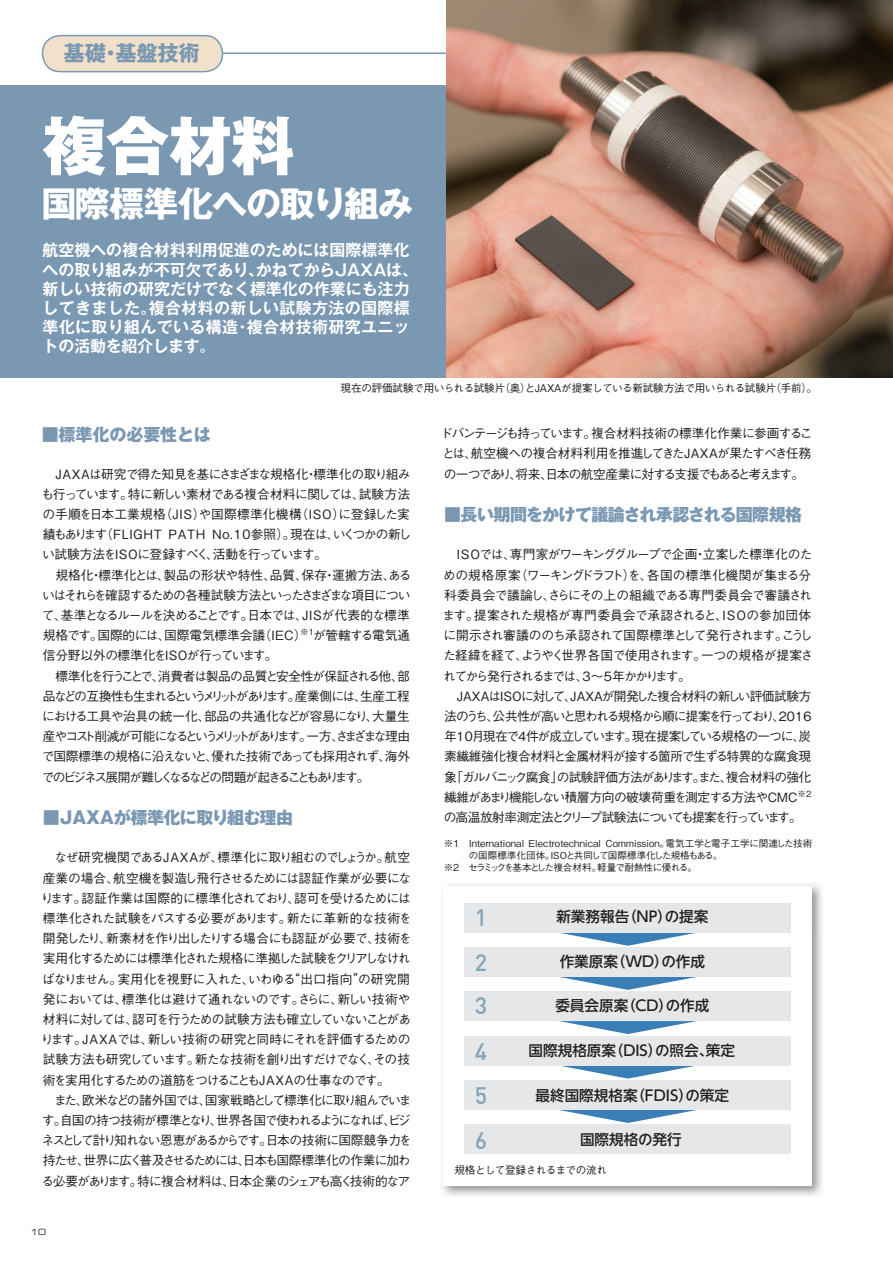
<style>
.page{position:relative;width:893px;height:1263px;background:#fff}
.page>*{position:absolute;margin:0;border:0;box-sizing:border-box;transform-origin:0 0}
.t1{font:800 63.75px "Gothic MB101 Pro";color:#fff}
.t2{font:700 35.1px "Gothic MB101 Pro";letter-spacing:-.04em;color:#fff}
.t3{font:500 23.4px "DIN";color:#86a4b7}
.t4{font:700 21.3px "Gothic MB101 Pro";letter-spacing:-.005em;color:#7a98b2}
.t5{font:800 16.95px "Gothic MB101 Pro";letter-spacing:-.03em;color:#7a98b2}
.t6{font:800 16.95px "Gothic MB101 Pro";letter-spacing:-.005em;color:#7a98b2}
.t7{font:700 15.9px/19.2px "Gothic MB101 Pro De";color:#fff}
.t8{font:500 14.55px "UD Shin Go NT Pro";color:#231f20}
.t9{font:500 12.75px/20.2px "Gothic BBB Pro";letter-spacing:-.075em;color:#231f20;text-align:justify}
.t10{font:500 12.75px/20.2px "Gothic BBB Pro";letter-spacing:-.05em;color:#231f20}
.t11{font:500 10.65px "Gothic BBB Pro";letter-spacing:-.035em;color:#231f20}
.t12{font:500 9.6px "Gothic BBB Pro";color:#231f20}
.t13{font:500 9.6px "Gothic BBB Pro";letter-spacing:-.075em;color:#231f20}
.t14{font:expanded 8.55px "Square 721 BT";color:#231f20}
</style>
<div class="page">
<div style="left:0;top:85px;width:893px;height:292px;background:#7a98b2"></div>
<hr style="left:209px;top:53px;width:641px;height:1px;background:#7a98b2">
<img style="left:446px;top:0;width:447px;height:377px">
<img style="left:442px;top:884px;width:380px;height:50px">
<img style="left:776px;top:934px;width:46px;height:262px">
<div style="left:443px;top:886px;width:369px;height:300px;background:#fff"></div>
<div style="left:43px;top:36px;width:179px;height:36px;background:#f2e1ca;border-radius:18px"></div>
<div style="left:42px;top:35px;width:181px;height:37px;border:1px solid #7a98b2;border-radius:18px"></div>
<svg style="left:561px;top:933px;width:134px;height:13px"></svg>
<svg style="left:560px;top:977px;width:136px;height:13px"></svg>
<svg style="left:559px;top:1021px;width:137px;height:13px"></svg>
<svg style="left:559px;top:1065px;width:138px;height:13px"></svg>
<svg style="left:559px;top:1110px;width:137px;height:13px"></svg>
<div style="left:465px;top:903px;width:326px;height:29px;background:#e6e7e9"></div>
<div style="left:465px;top:947px;width:326px;height:30px;background:#e6e7e9"></div>
<div style="left:465px;top:991px;width:326px;height:30px;background:#e6e7e9"></div>
<div style="left:465px;top:1036px;width:326px;height:29px;background:#e6e7e9"></div>
<div style="left:465px;top:1080px;width:326px;height:30px;background:#e6e7e9"></div>
<div style="left:465px;top:1124px;width:326px;height:30px;background:#e6e7e9"></div>
<h3 class="t4" style="left:63px;top:35px;width:138px">基礎・基盤技術</h3>
<h1 class="t1" style="left:42px;top:93px;width:254px">複合材料</h1>
<h2 class="t2" style="left:41px;top:175px;width:373px">国際標準化への取り組み</h2>
<p class="t7" style="left:42px;top:239px;width:377px">航空機への複合材料利用促進のためには国際標準化への取り組みが不可欠であり、かねてからJAXAは、新しい技術の研究だけでなく標準化の作業にも注力してきました。複合材料の新しい試験方法の国際標準化に取り組んでいる構造・複合材技術研究ユニットの活動を紹介します。</p>
<p class="t11" style="left:341px;top:379px;width:478px">現在の評価試験で用いられる試験片（奥）とJAXAが提案している新試験方法で用いられる試験片（手前）。</p>
<h3 class="t6" style="left:42px;top:421px;width:171px">■標準化の必要性とは</h3>
<p class="t9" style="left:41px;top:462px;width:372px;text-indent:15px">JAXAは研究で得た知見を基にさまざまな規格化・標準化の取り組みも行っています。特に新しい素材である複合材料に関しては、試験方法の手順を日本工業規格（JIS）や国際標準化機構（ISO）に登録した実績もあります（FLIGHT PATH No.10参照）。現在は、いくつかの新しい試験方法をISOに登録すべく、活動を行っています。</p>
<p class="t9" style="left:42px;top:563px;width:371px;text-indent:14px">規格化・標準化とは、製品の形状や特性、品質、保存・運搬方法、あるいはそれらを確認するための各種試験方法といったさまざまな項目について、基準となるルールを決めることです。日本では、JISが代表的な標準規格です。国際的には、国際電気標準会議（IEC）<sup>※1</sup>が管轄する電気通信分野以外の標準化をISOが行っています。</p>
<p class="t9" style="left:42px;top:664px;width:370px;text-indent:14px">標準化を行うことで、消費者は製品の品質と安全性が保証される他、部品などの互換性も生まれるというメリットがあります。産業側には、生産工程における工具や治具の統一化、部品の共通化などが容易になり、大量生産やコスト削減が可能になるというメリットがあります。一方、さまざまな理由で国際標準の規格に沿えないと、優れた技術であっても採用されず、海外でのビジネス展開が難しくなるなどの問題が起きることもあります。</p>
<h3 class="t5" style="left:43px;top:803px;width:252px">■JAXAが標準化に取り組む理由</h3>
<p class="t9" style="left:41px;top:846px;width:372px;text-indent:14px">なぜ研究機関であるJAXAが、標準化に取り組むのでしょうか。航空産業の場合、航空機を製造し飛行させるためには認証作業が必要になります。認証作業は国際的に標準化されており、認可を受けるためには標準化された試験をパスする必要があります。新たに革新的な技術を開発したり、新素材を作り出したりする場合にも認証が必要で、技術を実用化するためには標準化された規格に準拠した試験をクリアしなければなりません。実用化を視野に入れた、いわゆる“出口指向”の研究開発においては、標準化は避けて通れないのです。さらに、新しい技術や材料に対しては、認可を行うための試験方法も確立していないことがあります。JAXAでは、新しい技術の研究と同時にそれを評価するための試験方法も研究しています。新たな技術を創り出すだけでなく、その技術を実用化するための道筋をつけることもJAXAの仕事なのです。</p>
<p class="t9" style="left:42px;top:1088px;width:372px;text-indent:12px">また、欧米などの諸外国では、国家戦略として標準化に取り組んでいます。自国の持つ技術が標準となり、世界各国で使われるようになれば、ビジネスとして計り知れない恩恵があるからです。日本の技術に国際競争力を持たせ、世界に広く普及させるためには、日本も国際標準化の作業に加わる必要があります。特に複合材料は、日本企業のシェアも高く技術的なア</p>
<p class="t14" style="left:30px;top:1227px;width:18px">10</p>
<p class="t9" style="left:440px;top:422px;width:374px">ドバンテージも持っています。複合材料技術の標準化作業に参画することは、航空機への複合材料利用を推進してきたJAXAが果たすべき任務の一つであり、将来、日本の航空産業に対する支援でもあると考えます。</p>
<h3 class="t5" style="left:444px;top:500px;width:360px">■長い期間をかけて議論され承認される国際規格</h3>
<p class="t10" style="left:443px;top:543px;width:372px;text-indent:14px">ISOでは、専門家がワーキンググループで企画・立案した標準化のための規格原案（ワーキングドラフト）を、各国の標準化機関が集まる分科委員会で議論し、さらにその上の組織である専門委員会で審議されます。提案された規格が専門委員会で承認されると、ISOの参加団体に開示され審議ののち承認されて国際標準として発行されます。こうした経緯を経て、ようやく世界各国で使用されます。一つの規格が提案されてから発行されるまでは、3～5年かかります。</p>
<p class="t9" style="left:444px;top:684px;width:369px;text-indent:13px">JAXAはISOに対して、JAXAが開発した複合材料の新しい評価試験方法のうち、公共性が高いと思われる規格から順に提案を行っており、2016年10月現在で4件が成立しています。現在提案している規格の一つに、炭素繊維強化複合材料と金属材料が接する箇所で生ずる特異的な腐食現象「ガルバニック腐食」の試験評価方法があります。また、複合材料の強化繊維があまり機能しない積層方向の破壊荷重を測定する方法やＣＭＣ<sup>※2</sup>の高温放射率測定法とクリープ試験法についても提案を行っています。</p>
<p class="t12" style="left:444px;top:836px;width:370px">※1　International Electrotechnical Commission。電気工学と電子工学に関連した技術</p>
<p class="t12" style="left:469px;top:847px;width:255px">の国際標準化団体。ISOと共同して国際標準化した規格もある。</p>
<p class="t13" style="left:444px;top:859px;width:255px">※2　セラミックを基本とした複合材料。軽量で耐熱性に優れる。</p>
<h3 class="t3" style="left:475px;top:903px;width:14px">1</h3>
<p class="t8" style="left:556px;top:905px;width:153px">新業務報告（NP）の提案</p>
<h3 class="t3" style="left:475px;top:947px;width:14px">2</h3>
<p class="t8" style="left:560px;top:949px;width:147px">作業原案（WD）の作成</p>
<h3 class="t3" style="left:475px;top:991px;width:14px">3</h3>
<p class="t8" style="left:555px;top:994px;width:155px">委員会原案（CD）の作成</p>
<h3 class="t3" style="left:475px;top:1036px;width:14px">4</h3>
<p class="t8" style="left:529px;top:1039px;width:208px">国際規格原案（DIS）の照会、策定</p>
<h3 class="t3" style="left:475px;top:1081px;width:14px">5</h3>
<p class="t8" style="left:536px;top:1083px;width:195px">最終国際規格案（FDIS）の策定</p>
<h3 class="t3" style="left:475px;top:1125px;width:14px">6</h3>
<p class="t8" style="left:580px;top:1128px;width:103px">国際規格の発行</p>
<p class="t11" style="left:454px;top:1161px;width:154px">規格として登録されるまでの流れ</p>
</div>
